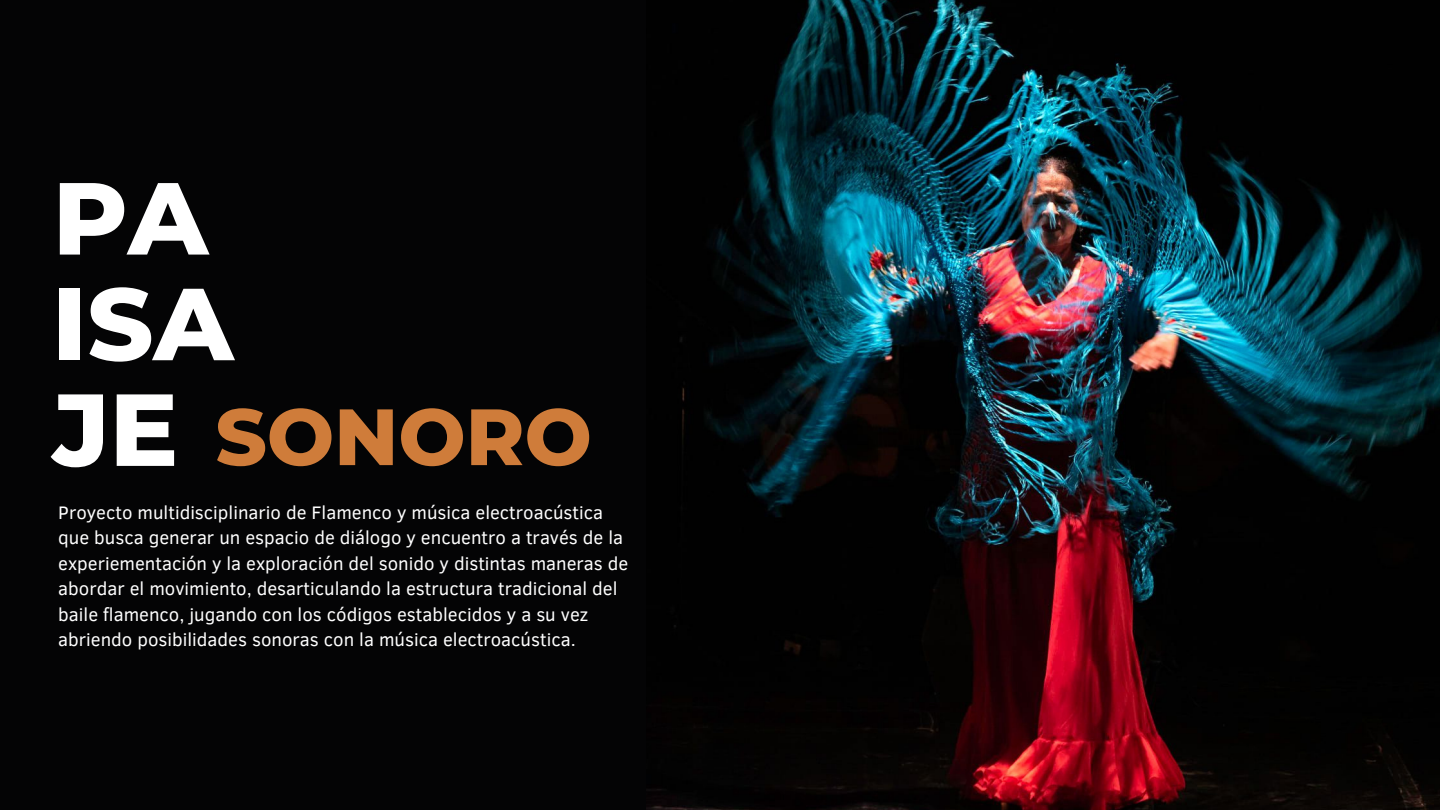
<style>
.page{position:relative;width:1440px;height:810px;background:#040405}
.page>*{position:absolute;margin:0;border:0;box-sizing:border-box;transform-origin:0 0}
.t1{font:800 102.1px/105.7px "Montserrat";color:#fff}
.t2{font:800 79.6px "Montserrat";color:#cf7c3a}
.t3{font:18.6px/25.5px "Clear Sans";color:#fff}
</style>
<div class="page">
<img style="left:646px;top:0;width:794px;height:810px">
<p class="t1" style="left:53px;top:165px;width:182px">PA<br>ISA<br>JE</p>
<p class="t2" style="left:215px;top:388px;width:378px">SONORO</p>
<p class="t3" style="left:58px;top:499px;width:546px">Proyecto multidisciplinario de Flamenco y música electroacústica</p>
<p class="t3" style="left:58px;top:524px;width:572px">que busca generar un espacio de diálogo y encuentro a través de la experiementación y la exploración del sonido y distintas maneras de abordar el movimiento, desarticulando la estructura tradicional del baile flamenco, jugando con los códigos establecidos y a su vez abriendo posibilidades sonoras con la música electroacústica.</p>
</div>
